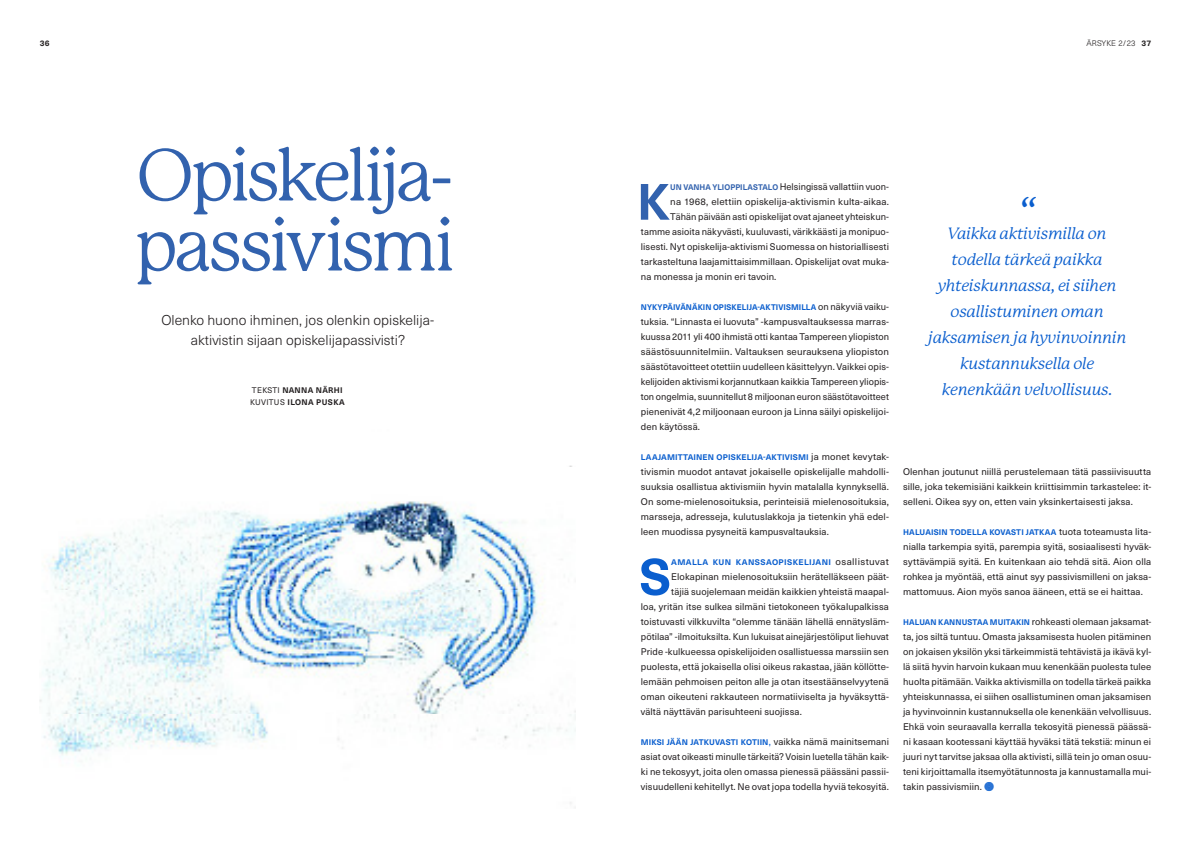
<style>
.page{position:relative;width:1191px;height:842px;background:#fff}
.page>*{position:absolute;margin:0;border:0;box-sizing:border-box;transform-origin:0 0}
.iso_otsikko{font:72px/70px "P22 Mackinac Pro";letter-spacing:-.06em;color:#3262ae}
.leipis_anfangi{font:700 50.1px "Neue Haas Unica W1 G";color:#3262ae}
.leipis_anfangi-2{font:700 50.1px "Neue Haas Unica W1 G";color:#0a5ece}
.t1{font:italic 36px "P22 Mackinac Pro";color:#0a5ece}
.lainaus{font:italic 16px/26px "P22 Mackinac Pro";letter-spacing:-.025em;color:#0a5ece;text-align:center}
.ingressi{font:300 14px/20px "Neue Haas Unica W1 G";color:#231f20;text-align:center}
.leipis{font:9.5px/15px "Neue Haas Unica W1 G";letter-spacing:.01em;color:#231f20;text-align:justify}
.leipis_anfangi-3{font:9.5px "Neue Haas Unica W1 G";letter-spacing:.01em;color:#231f20}
.leipis-2{font:700 8px "Neue Haas Unica W1 G";letter-spacing:.015em;color:#0a5ece}
.leipis_anfangi-4{font:700 8px "Neue Haas Unica W1 G";letter-spacing:.045em;color:#0a5ece}
.tekijänimike{font:700 8px "Neue Haas Unica W1 G";letter-spacing:.04em;color:#231f20}
.t2{font:300 8px "Neue Haas Unica W1 G";letter-spacing:.005em;color:#231f20}
.s1{font-weight:400}
.s2{font-weight:700;font-size:8px;color:#3262ae}
.s3{font-weight:400;font-size:9.5px;color:#231f20}
.s4{font-weight:400;font-size:9.5px}
.s5{font-weight:700;font-size:8px;color:#0a5ece}
.s6{font-family:"Soleil Xb";color:#0a5ece}
</style>
<div class="page">
<img style="left:40px;top:465px;width:535px;height:339px">
<p class="t2" style="left:1086px;top:37px;width:51px">ÄRSYKE 2/23</p>
<p class="tekijänimike" style="left:40px;top:37px;width:11px">36</p>
<p class="tekijänimike" style="left:1141px;top:37px;width:11px">37</p>
<p class="iso_otsikko" style="left:135px;top:141px;width:322px">Opiskelija&shy;passivismi</p>
<p class="ingressi" style="left:161px;top:309px;width:274px">Olenko huono ihminen, jos olenkin opiskelija&shy;aktivistin sijaan opiskelijapassivisti?</p>
<p class="tekijänimike" style="left:252px;top:384px;width:92px"><span class="s1">TEKSTI</span> NANNA NÄRHI</p>
<p class="tekijänimike" style="left:250px;top:396px;width:96px"><span class="s1">KUVITUS</span> ILONA PUSKA</p>
<p class="leipis_anfangi" style="left:637px;top:164px;width:35px">K</p>
<p class="leipis_anfangi-3" style="left:670px;top:179px;width:220px"><span class="s2">UN VANHA YLIOPPILASTALO</span> Helsingissä vallattiin vuon-</p>
<p class="leipis_anfangi-3" style="left:670px;top:194px;width:220px">na 1968, elettiin opiskelija-aktivismin kulta-aikaa.</p>
<p class="leipis_anfangi-3" style="left:670px;top:209px;width:220px">Tähän päivään asti opiskelijat ovat ajaneet yhteiskun-</p>
<p class="leipis_anfangi-3" style="left:641px;top:224px;width:250px">tamme asioita näkyvästi, kuuluvasti, värikkäästi ja monipuo-</p>
<p class="leipis_anfangi-3" style="left:641px;top:239px;width:250px">lisesti. Nyt opiskelija-aktivismi Suomessa on historiallisesti</p>
<p class="leipis_anfangi-3" style="left:641px;top:254px;width:250px">tarkasteltuna laajamittaisimmillaan. Opiskelijat ovat muka-</p>
<p class="leipis_anfangi-3" style="left:641px;top:269px;width:137px">na monessa ja monin eri tavoin.</p>
<p class="leipis-2" style="left:641px;top:301px;width:250px">NYKYPÄIVÄNÄKIN OPISKELIJA-AKTIVISMILLA <span class="s3">on näkyviä vaiku-</span></p>
<p class="leipis" style="left:641px;top:313px;width:250px">tuksia. “Linnasta ei luovuta” -kampusvaltauksessa marras&shy;kuussa 2011 yli 400 ihmistä otti kantaa Tampereen yliopiston säästösuunnitelmiin. Valtauksen seurauksena yliopiston säästötavoitteet otettiin uudelleen käsittelyyn. Vaikkei opis&shy;kelijoiden aktivismi korjannutkaan kaikkia Tampereen yliopis&shy;ton ongelmia, suunnitellut 8 miljoonan euron säästötavoitteet pienenivät 4,2 miljoonaan euroon ja Linna säilyi opiskelijoi&shy;den käytössä.</p>
<p class="leipis-2" style="left:641px;top:451px;width:250px">LAAJAMITTAINEN OPISKELIJA-AKTIVISMI <span class="s3">ja monet kevytak-</span></p>
<p class="leipis" style="left:641px;top:463px;width:250px">tivismin muodot antavat jokaiselle opiskelijalle mahdolli&shy;suuksia osallistua aktivismiin hyvin matalalla kynnyksellä.<br>On some-mielenosoituksia, perinteisiä mielenosoituksia, marsseja, adresseja, kulutuslakkoja ja tietenkin yhä edel&shy;leen muodissa pysyneitä kampusvaltauksia.</p>
<p class="leipis_anfangi-2" style="left:639px;top:539px;width:33px">S</p>
<p class="leipis_anfangi-4" style="left:671px;top:556px;width:219px">AMALLA KUN KANSSAOPISKELIJANI <span class="s3">osallistuvat</span></p>
<p class="leipis_anfangi-3" style="left:671px;top:569px;width:219px">Elokapinan mielenosoituksiin herätelläkseen päät-</p>
<p class="leipis_anfangi-3" style="left:671px;top:584px;width:219px">täjiä suojelemaan meidän kaikkien yhteistä maapal-</p>
<p class="leipis_anfangi-3" style="left:641px;top:599px;width:250px">loa, yritän itse sulkea silmäni tietokoneen työkalupalkissa</p>
<p class="leipis_anfangi-3" style="left:641px;top:614px;width:250px">toistuvasti vilkkuvilta “olemme tänään lähellä ennätysläm-</p>
<p class="leipis_anfangi-3" style="left:641px;top:629px;width:250px">pötilaa” -ilmoituksilta. Kun lukuisat ainejärjestöliput liehuvat</p>
<p class="leipis_anfangi-3" style="left:641px;top:644px;width:250px">Pride -kulkueessa opiskelijoiden osallistuessa marssiin sen</p>
<p class="leipis_anfangi-3" style="left:641px;top:659px;width:250px">puolesta, että jokaisella olisi oikeus rakastaa, jään köllötte-</p>
<p class="leipis_anfangi-3" style="left:641px;top:674px;width:250px">lemään pehmoisen peiton alle ja otan itsestäänselvyytenä</p>
<p class="leipis_anfangi-3" style="left:641px;top:689px;width:250px">oman oikeuteni rakkauteen normatiiviselta ja hyväksyttä-</p>
<p class="leipis_anfangi-3" style="left:641px;top:704px;width:163px">vältä näyttävän parisuhteeni suojissa.</p>
<p class="leipis-2" style="left:641px;top:736px;width:250px">MIKSI JÄÄN JATKUVASTI KOTIIN<span class="s4">,</span> <span class="s3">vaikka nämä mainitsemani</span></p>
<p class="leipis" style="left:641px;top:748px;width:250px">asiat ovat oikeasti minulle tärkeitä? Voisin luetella tähän kaik&shy;ki ne tekosyyt, joita olen omassa pienessä päässäni passii&shy;visuudelleni kehitellyt. Ne ovat jopa todella hyviä tekosyitä.</p>
<p class="t1" style="left:1018px;top:190px;width:18px">“</p>
<p class="lainaus" style="left:928px;top:221px;width:200px">Vaikka aktivismilla on todella tärkeä paikka yhteiskunnassa, ei siihen osallistuminen oman jaksamisen ja hyvinvoinnin kustannuksella ole kenenkään velvollisuus.</p>
<p class="leipis" style="left:903px;top:463px;width:250px">Olenhan joutunut niillä perustelemaan tätä passiivisuutta sille, joka tekemisiäni kaikkein kriittisimmin tarkastelee: it&shy;selleni. Oikea syy on, etten vain yksinkertaisesti jaksa.</p>
<p class="leipis-2" style="left:903px;top:526px;width:250px">HALUAISIN TODELLA KOVASTI JATKAA <span class="s3">tuota toteamusta lita-</span></p>
<p class="leipis" style="left:903px;top:538px;width:250px">nialla tarkempia syitä, parempia syitä, sosiaalisesti hyväk&shy;syttävämpiä syitä. En kuitenkaan aio tehdä sitä. Aion olla rohkea ja myöntää, että ainut syy passivismilleni on jaksa&shy;mattomuus. Aion myös sanoa ääneen, että se ei haittaa.</p>
<p class="leipis" style="left:903px;top:613px;width:250px"><span class="s5">HALUAN KANNUSTAA MUITAKIN</span> rohkeasti olemaan jaksamat&shy;ta, jos siltä tuntuu. Omasta jaksamisesta huolen pitäminen on jokaisen yksilön yksi tärkeimmistä tehtävistä ja ikävä kyl&shy;lä siitä hyvin harvoin kukaan muu kenenkään puolesta tulee huolta pitämään. Vaikka aktivismilla on todella tärkeä paikka yhteiskunnassa, ei siihen osallistuminen oman jaksamisen ja hyvinvoinnin kustannuksella ole kenenkään velvollisuus.</p>
<p class="leipis" style="left:903px;top:718px;width:250px">Ehkä voin seuraavalla kerralla tekosyitä pienessä päässä&shy;ni kasaan kootessani käyttää hyväksi tätä tekstiä: minun ei juuri nyt tarvitse jaksaa olla aktivisti, sillä tein jo oman osuu&shy;teni kirjoittamalla itsemyötätunnosta ja kannustamalla mui&shy;takin passivismiin. <span class="s6">7</span></p>
</div>
